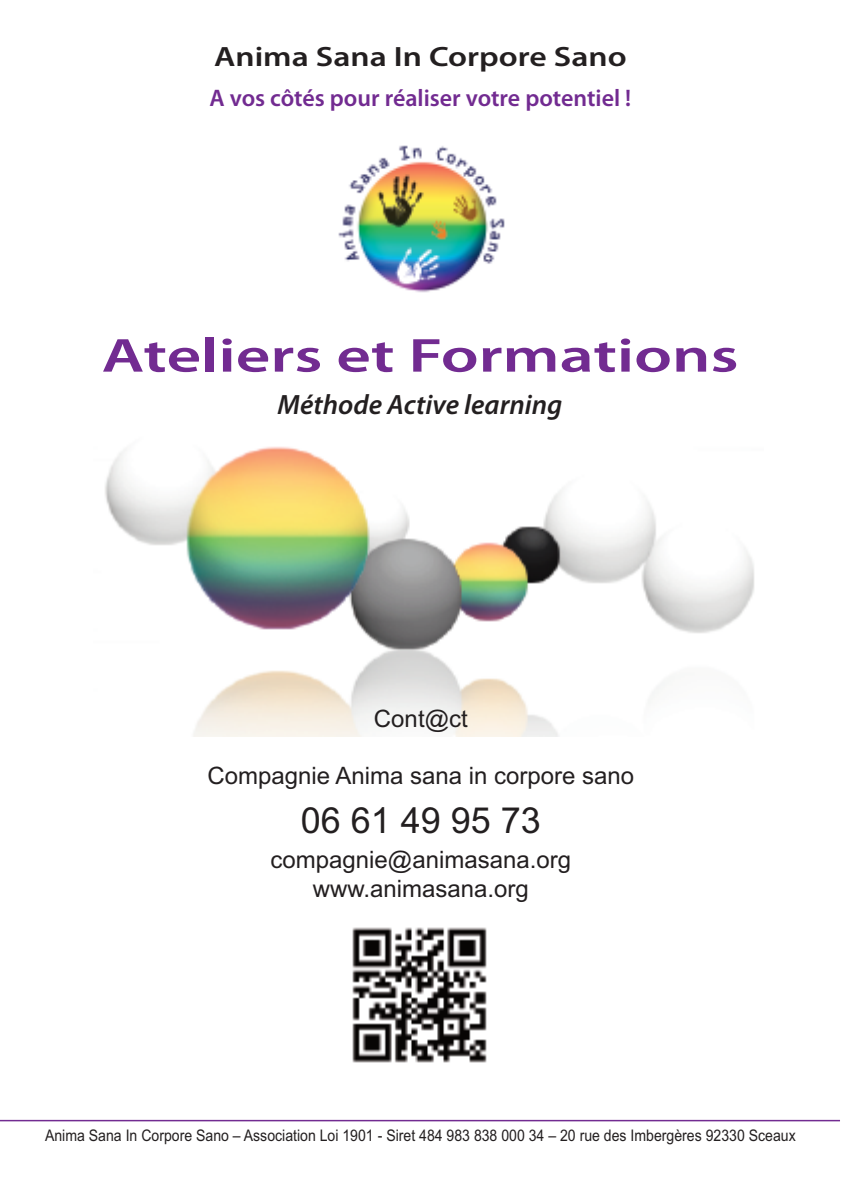
<style>
.page{position:relative;width:842px;height:1191px;background:#fff}
.page>*{position:absolute;margin:0;border:0;box-sizing:border-box;transform-origin:0 0}
.t1{font:600 48px "Myriad Pro";color:#722b91;scale:1.4 1}
.t2{font:36px "Arial";color:#231f20}
.t3{font:600 28px "Myriad Pro";color:#231f20;scale:1.2 1}
.t4{font:italic 600 28px "Myriad Pro";color:#231f20}
.t5{font:24px/28.8px "Arial";color:#231f20;text-align:center}
.t6{font:600 24px "Myriad Pro";color:#722b91}
.t7{font:16px "Arial";color:#231f20;scale:.88 1}
</style>
<div class="page">
<img style="left:105px;top:446px;width:649px;height:290px">
<img style="left:338px;top:145px;width:167px;height:148px">
<img style="left:352px;top:927px;width:135px;height:136px">
<hr style="left:0;top:1119px;width:840px;height:2px;background:#722b91">
<h3 class="t3" style="left:214px;top:46px;width:345px">Anima Sana In Corpore Sano</h3>
<h3 class="t6" style="left:210px;top:89px;width:423px">A vos côtés pour réaliser votre potentiel !</h3>
<h1 class="t1" style="left:102px;top:337px;width:456px">Ateliers et Formations</h1>
<h3 class="t4" style="left:278px;top:394px;width:286px">Méthode Active learning</h3>
<h3 class="t5" style="left:374px;top:704px;width:95px">Cont@ct</h3>
<h3 class="t5" style="left:207px;top:761px;width:428px">Compagnie Anima sana in corpore sano</h3>
<h2 class="t2" style="left:301px;top:799px;width:242px">06 61 49 95 73</h2>
<h3 class="t5" style="left:271px;top:845px;width:302px">compagnie@animasana.org www.animasana.org</h3>
<p class="t7" style="left:45px;top:1126px;width:854px">Anima Sana In Corpore Sano – Association Loi 1901 - Siret 484 983 838 000 34 – 20 rue des Imbergères 92330 Sceaux</p>
</div>
